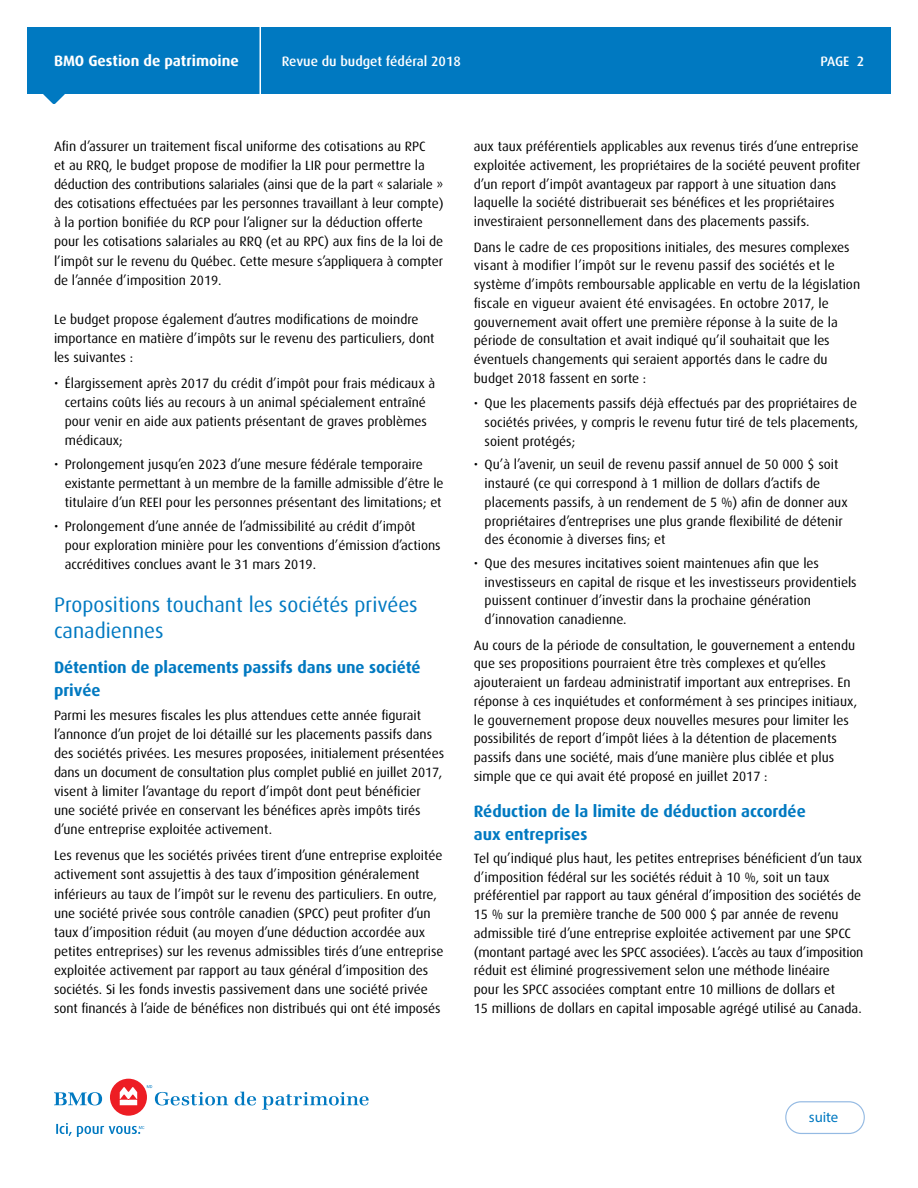
<style>
.page{position:relative;width:918px;height:1188px;background:#fff}
.page>*{position:absolute;margin:0;border:0;box-sizing:border-box;transform-origin:0 0}
.t1{font:21px/25.8px "Dax";color:#0079c1}
.t2{font:700 16.5px/22.8px "Dax";color:#0079c1}
.t3{font:700 15px "Dax Pro";color:#fff}
.t4{font:500 14.85px "Dax";letter-spacing:-.01em;color:#0079c1}
.t5{font:500 13.65px "Dax";color:#fff}
.t6{font:13.5px/18.8px "Dax";color:#000}
</style>
<div class="page">
<div style="left:27px;top:27px;width:864px;height:67px;background:#0079c1"></div>
<svg style="left:43px;top:94px;width:22px;height:10px"></svg>
<div style="left:110px;top:1079px;width:37px;height:37px;background:#ed1d24;border-radius:50%"></div>
<svg style="left:120px;top:1087px;width:17px;height:18px"></svg>
<svg style="left:54px;top:1092px;width:48px;height:13px"></svg>
<svg style="left:235px;top:1092px;width:21px;height:13px"></svg>
<svg style="left:262px;top:1092px;width:107px;height:18px"></svg>
<svg style="left:147px;top:1085px;width:81px;height:20px"></svg>
<svg style="left:56px;top:1123px;width:88px;height:14px"></svg>
<svg style="left:785px;top:1101px;width:80px;height:33px"></svg>
<hr style="left:260px;top:20px;width:1px;height:81px;background:#fff">
<p class="t3" style="left:54px;top:51px;width:186px">BMO Gestion de patrimoine</p>
<p class="t5" style="left:282px;top:54px;width:181px">Revue du budget fédéral 2018</p>
<p class="t5" style="left:820px;top:54px;width:45px">PAGE 2</p>
<p class="t6" style="left:54px;top:137px;width:391px">Afin d’assurer un traitement fiscal uniforme des cotisations au RPC<br>et au RRQ, le budget propose de modifier la LIR pour permettre la déduction des contributions salariales (ainsi que de la part « salariale » des cotisations effectuées par les personnes travaillant à leur compte) à la portion bonifiée du RCP pour l’aligner sur la déduction offerte pour les cotisations salariales au RRQ (et au RPC) aux fins de la loi de l’impôt sur le revenu du Québec. Cette mesure s’appliquera à compter de l’année d’imposition 2019.</p>
<p class="t6" style="left:54px;top:310px;width:382px">Le budget propose également d’autres modifications de moindre importance en matière d’impôts sur le revenu des particuliers, dont les suivantes :</p>
<p class="t6" style="left:65px;top:374px;width:372px;text-indent:-11px">• Élargissement après 2017 du crédit d’impôt pour frais médicaux à certains coûts liés au recours à un animal spécialement entraîné pour venir en aide aux patients présentant de graves problèmes médicaux;</p>
<p class="t6" style="left:65px;top:455px;width:380px;text-indent:-11px">• Prolongement jusqu’en 2023 d’une mesure fédérale temporaire existante permettant à un membre de la famille admissible d’être le titulaire d’un REEI pour les personnes présentant des limitations; et</p>
<p class="t6" style="left:65px;top:517px;width:377px;text-indent:-11px">• Prolongement d’une année de l’admissibilité au crédit d’impôt pour exploration minière pour les conventions d’émission d’actions accréditives conclues avant le 31 mars 2019.</p>
<h1 class="t1" style="left:54px;top:592px;width:365px">Propositions touchant les sociétés privées canadiennes</h1>
<p class="t2" style="left:54px;top:656px;width:368px">Détention de placements passifs dans une société privée</p>
<p class="t6" style="left:54px;top:706px;width:392px">Parmi les mesures fiscales les plus attendues cette année figurait l’annonce d’un projet de loi détaillé sur les placements passifs dans des sociétés privées. Les mesures proposées, initialement présentées dans un document de consultation plus complet publié en juillet 2017, visent à limiter l’avantage du report d’impôt dont peut bénéficier une société privée en conservant les bénéfices après impôts tirés d’une entreprise exploitée activement.</p>
<p class="t6" style="left:54px;top:846px;width:391px">Les revenus que les sociétés privées tirent d’une entreprise exploitée activement sont assujettis à des taux d’imposition généralement inférieurs au taux de l’impôt sur le revenu des particuliers. En outre, une société privée sous contrôle canadien (SPCC) peut profiter d’un taux d’imposition réduit (au moyen d’une déduction accordée aux petites entreprises) sur les revenus admissibles tirés d’une entreprise exploitée activement par rapport au taux général d’imposition des sociétés. Si les fonds investis passivement dans une société privée sont financés à l’aide de bénéfices non distribués qui ont été imposés</p>
<p class="t6" style="left:474px;top:137px;width:388px">aux taux préférentiels applicables aux revenus tirés d’une entreprise exploitée activement, les propriétaires de la société peuvent profiter d’un report d’impôt avantageux par rapport à une situation dans laquelle la société distribuerait ses bénéfices et les propriétaires investiraient personnellement dans des placements passifs.</p>
<p class="t6" style="left:474px;top:238px;width:388px">Dans le cadre de ces propositions initiales, des mesures complexes visant à modifier l’impôt sur le revenu passif des sociétés et le système d’impôts remboursable applicable en vertu de la législation fiscale en vigueur avaient été envisagées. En octobre 2017, le gouvernement avait offert une première réponse à la suite de la période de consultation et avait indiqué qu’il souhaitait que les éventuels changements qui seraient apportés dans le cadre du budget 2018 fassent en sorte :</p>
<p class="t6" style="left:485px;top:395px;width:375px;text-align:justify;text-indent:-11px">• Que les placements passifs déjà effectués par des propriétaires de sociétés privées, y compris le revenu futur tiré de tels placements, soient protégés;</p>
<p class="t6" style="left:485px;top:455px;width:365px;text-indent:-11px">• Qu’à l’avenir, un seuil de revenu passif annuel de 50 000 $ soit instauré (ce qui correspond à 1 million de dollars d’actifs de placements passifs, à un rendement de 5 %) afin de donner aux propriétaires d’entreprises une plus grande flexibilité de détenir des économie à diverses fins; et</p>
<p class="t6" style="left:485px;top:554px;width:374px;text-indent:-11px">• Que des mesures incitatives soient maintenues afin que les investisseurs en capital de risque et les investisseurs providentiels puissent continuer d’investir dans la prochaine génération d’innovation canadienne.</p>
<p class="t6" style="left:474px;top:636px;width:385px">Au cours de la période de consultation, le gouvernement a entendu que ses propositions pourraient être très complexes et qu’elles ajouteraient un fardeau administratif important aux entreprises. En réponse à ces inquiétudes et conformément à ses principes initiaux, le gouvernement propose deux nouvelles mesures pour limiter les possibilités de report d’impôt liées à la détention de placements passifs dans une société, mais d’une manière plus ciblée et plus simple que ce qui avait été proposé en juillet 2017 :</p>
<p class="t2" style="left:474px;top:800px;width:333px">Réduction de la limite de déduction accordée aux entreprises</p>
<p class="t6" style="left:474px;top:849px;width:391px">Tel qu’indiqué plus haut, les petites entreprises bénéficient d’un taux d’imposition fédéral sur les sociétés réduit à 10 %, soit un taux préférentiel par rapport au taux général d’imposition des sociétés de 15 % sur la première tranche de 500 000 $ par année de revenu admissible tiré d’une entreprise exploitée activement par une SPCC (montant partagé avec les SPCC associées). L’accès au taux d’imposition réduit est éliminé progressivement selon une méthode linéaire<br>pour les SPCC associées comptant entre 10 millions de dollars et<br>15 millions de dollars en capital imposable agrégé utilisé au Canada.</p>
<p class="t4" style="left:809px;top:1108px;width:31px">suite</p>
</div>
